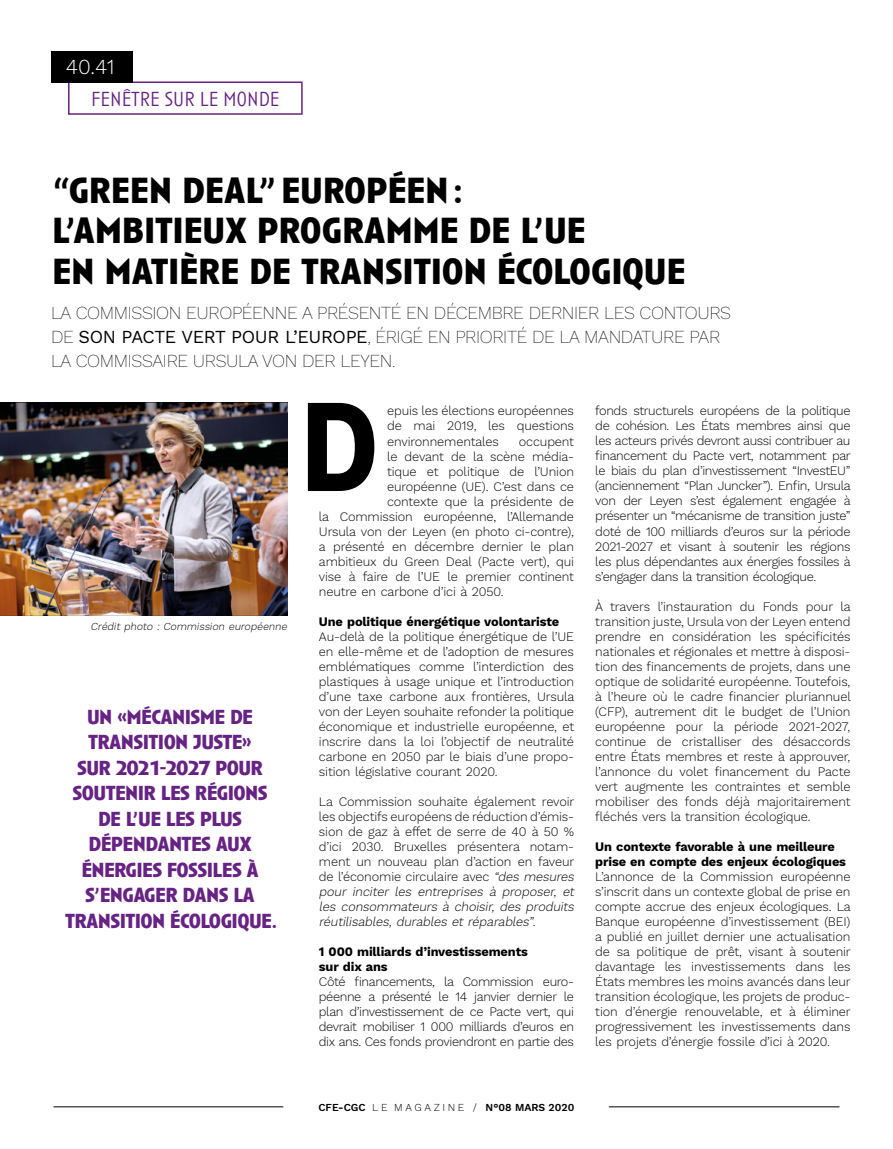
<style>
.page{position:relative;width:893px;height:1149px;background:#fff}
.page>*{position:absolute;margin:0;border:0;box-sizing:border-box;transform-origin:0 0}
.t1{font:700 37.5px/40.5px "Anisette Pro";letter-spacing:-.01em;color:#000}
.t2{font:700 21px/25.5px "Anisette Pro";letter-spacing:-.03em;color:#662383;text-align:center}
.t3{font:300 21px "Anisette Pro";color:#662383}
.t4{font:300 21px "Work Sans";color:#fff}
.t5{font:200 18px/24px "Work Sans";letter-spacing:-.02em;color:#000}
.t6{font:300 12.75px/15px "Work Sans";letter-spacing:-.01em;color:#000;text-align:justify}
.t7{font:700 12.75px/15px "Work Sans";letter-spacing:-.01em;color:#000}
.t8{font:italic 300 10.5px "Work Sans";color:#000}
.t9{font:600 10.5px "Work Sans";color:#000}
.s1{font-weight:400}
.s2{font-style:italic}
.s3{font-weight:300}
</style>
<div class="page">
<img style="left:0;top:403px;width:287px;height:212px">
<div style="left:68px;top:81px;width:235px;height:34px;border:2px solid #662383"></div>
<svg style="left:308px;top:403px;width:66px;height:88px"></svg>
<div style="left:51px;top:51px;width:82px;height:32px;background:#000"></div>
<hr style="left:609px;top:1106px;width:230px;height:1px;background:#000">
<hr style="left:54px;top:1106px;width:229px;height:1px;background:#000">
<h2 class="t4" style="left:66px;top:54px;width:50px">40.41</h2>
<h2 class="t3" style="left:91px;top:85px;width:190px">FENÊTRE SUR LE MONDE</h2>
<h1 class="t1" style="left:52px;top:167px;width:635px">“GREEN DEAL” EUROPÉEN:<br>L’AMBITIEUX PROGRAMME DE L’UE<br>EN MATIÈRE DE TRANSITION ÉCOLOGIQUE</h1>
<h3 class="t5" style="left:51px;top:302px;width:682px">LA COMMISSION EUROPÉENNE A PRÉSENTÉ EN DÉCEMBRE DERNIER LES CONTOURS<br>DE <span class="s1">SON PACTE VERT POUR L’EUROPE</span>, ÉRIGÉ EN PRIORITÉ DE LA MANDATURE PAR<br>LA COMMISSAIRE URSULA VON DER LEYEN.</h3>
<p class="t8" style="left:91px;top:620px;width:200px">Crédit photo : Commission européenne</p>
<h2 class="t2" style="left:65px;top:702px;width:214px">UN «MÉCANISME DE<br>TRANSITION JUSTE»<br>SUR 2021-2027 POUR<br>SOUTENIR LES RÉGIONS<br>DE L’UE LES PLUS<br>DÉPENDANTES AUX<br>ÉNERGIES FOSSILES À<br>S’ENGAGER DANS LA<br>TRANSITION ÉCOLOGIQUE.</h2>
<p class="t6" style="left:387px;top:404px;width:188px">epuis les élections européennes de mai 2019, les questions environnementales</p>
<p class="t6" style="left:519px;top:434px;width:57px">occupent</p>
<p class="t6" style="left:387px;top:449px;width:188px">le devant de la scène média-</p>
<p class="t6" style="left:387px;top:464px;width:188px">tique et politique de l’Union</p>
<p class="t6" style="left:387px;top:479px;width:188px">européenne (UE). C’est dans ce</p>
<p class="t6" style="left:387px;top:494px;width:188px">contexte que la présidente de</p>
<p class="t6" style="left:319px;top:509px;width:257px">la Commission européenne, l’Allemande</p>
<p class="t6" style="left:319px;top:524px;width:257px">Ursula von der Leyen (en photo ci-contre),</p>
<p class="t6" style="left:319px;top:539px;width:257px">a présenté en décembre dernier le plan</p>
<p class="t6" style="left:319px;top:554px;width:257px">ambitieux du Green Deal (Pacte vert), qui</p>
<p class="t6" style="left:319px;top:569px;width:257px">vise à faire de l’UE le premier continent</p>
<p class="t6" style="left:319px;top:584px;width:186px">neutre en carbone d’ici à 2050.</p>
<p class="t7" style="left:319px;top:614px;width:242px">Une politique énergétique volontariste</p>
<p class="t6" style="left:319px;top:629px;width:257px">Au-delà de la politique énergétique de l’UE en elle-même et de l’adoption de mesures emblématiques comme l’interdiction des plastiques à usage unique et l’introduction d’une taxe carbone aux frontières, Ursula von der Leyen souhaite refonder la politique économique et industrielle européenne, et inscrire dans la loi l’objectif de neutralité carbone en 2050 par le biais d’une propo&shy;sition législative courant 2020.</p>
<p class="t6" style="left:319px;top:794px;width:260px;text-align:left">La Commission souhaite également revoir les objectifs européens de réduction d’émis&shy;sion de gaz à effet de serre de 40 à 50 % d’ici 2030. Bruxelles présentera notam&shy;ment un nouveau plan d’action en faveur de l’économie circulaire avec <span class="s2">“des mesures pour inciter les entreprises à proposer, et les consommateurs à choisir, des produits réutilisables, durables et réparables”</span>.</p>
<p class="t7" style="left:319px;top:944px;width:210px">1 000 milliards d’investissements sur dix ans</p>
<p class="t6" style="left:319px;top:974px;width:257px">Côté financements, la Commission euro&shy;péenne a présenté le 14 janvier dernier le plan d’investissement de ce Pacte vert, qui devrait mobiliser 1 000 milliards d’euros en dix ans. Ces fonds proviendront en partie des</p>
<p class="t6" style="left:595px;top:404px;width:257px">fonds structurels européens de la politique de cohésion. Les États membres ainsi que les acteurs privés devront aussi contribuer au financement du Pacte vert, notamment par le biais du plan d’investissement “InvestEU” (anciennement “Plan Juncker”). Enfin, Ursula von der Leyen s’est également engagée à présenter un “mécanisme de transition juste” doté de 100 milliards d’euros sur la période 2021-2027 et visant à soutenir les régions les plus dépendantes aux énergies fossiles à s’engager dans la transition écologique.</p>
<p class="t6" style="left:595px;top:599px;width:257px">À travers l’instauration du Fonds pour la transition juste, Ursula von der Leyen entend prendre en considération les spécificités nationales et régionales et mettre à disposi&shy;tion des financements de projets, dans une optique de solidarité européenne. Toutefois, à l’heure où le cadre financier pluriannuel (CFP), autrement dit le budget de l’Union européenne pour la période 2021-2027, continue de cristalliser des désaccords entre États membres et reste à approuver, l’annonce du volet financement du Pacte vert augmente les contraintes et semble mobiliser des fonds déjà majoritairement fléchés vers la transition écologique.</p>
<p class="t7" style="left:595px;top:839px;width:252px">Un contexte favorable à une meilleure prise en compte des enjeux écologiques</p>
<p class="t6" style="left:595px;top:869px;width:257px">L’annonce de la Commission européenne s’inscrit dans un contexte global de prise en compte accrue des enjeux écologiques. La Banque européenne d’investissement (BEI) a publié en juillet dernier une actualisation de sa politique de prêt, visant à soutenir davantage les investissements dans les États membres les moins avancés dans leur transition écologique, les projets de produc&shy;tion d’énergie renouvelable, et à éliminer progressivement les investissements dans les projets d’énergie fossile d’ici à 2020.</p>
<p class="t9" style="left:318px;top:1100px;width:257px">CFE-CGC <span class="s3">L E M A G A Z I N E /</span> N°08 MARS 2020</p>
</div>
